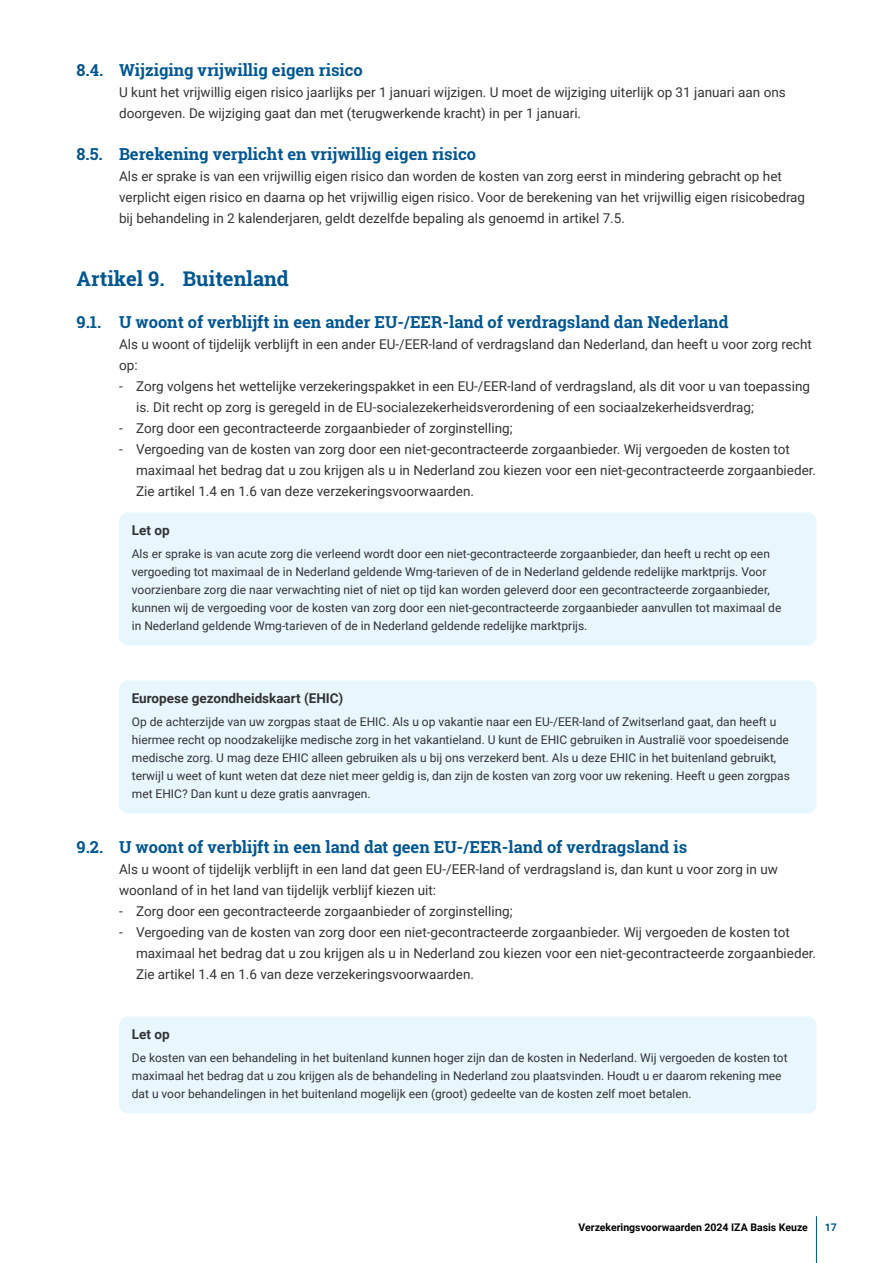
<style>
.page{position:relative;width:893px;height:1263px;background:#fff}
.page>*{position:absolute;margin:0;border:0;box-sizing:border-box;transform-origin:0 0}
.H2_kop_nummer{font:700 20.25px "Roboto Slab";color:#005690}
.H3_kop_nummer{font:700 16.5px "Roboto Slab";color:#005690}
.t1{font:13.5px/21px "Roboto";color:#333334}
._0_plat_inspring_10m{font:13.5px/21px "Roboto";color:#333}
.kader_boven{font:700 13.5px "Roboto";color:#333334}
.kader_onder{font:12px/18px "Roboto";color:#333334}
.t2{font:700 10.5px "Roboto";color:#000}
.t3{font:700 10.5px "Roboto";color:#005690}
</style>
<div class="page">
<hr style="left:816px;top:1216px;width:1px;height:47px;background:#005690">
<div style="left:119px;top:512px;width:697px;height:32px;background:#e8f6fe"></div>
<div style="left:119px;top:544px;width:697px;height:101px;background:#e8f6fe"></div>
<div style="left:119px;top:680px;width:697px;height:32px;background:#e8f6fe"></div>
<div style="left:119px;top:712px;width:697px;height:101px;background:#e8f6fe"></div>
<div style="left:119px;top:1016px;width:697px;height:32px;background:#e8f6fe"></div>
<div style="left:119px;top:1048px;width:697px;height:65px;background:#e8f6fe"></div>
<h3 class="H3_kop_nummer" style="left:77px;top:59px;width:288px">8.4. Wijziging vrijwillig eigen risico</h3>
<p class="_0_plat_inspring_10m" style="left:119px;top:81px;width:668px">U kunt het vrijwillig eigen risico jaarlijks per 1 januari wijzigen. U moet de wijziging uiterlijk op 31 januari aan ons doorgeven. De wijziging gaat dan met (terugwerkende kracht) in per 1 januari.</p>
<h3 class="H3_kop_nummer" style="left:77px;top:143px;width:401px">8.5. Berekening verplicht en vrijwillig eigen risico</h3>
<p class="_0_plat_inspring_10m" style="left:119px;top:165px;width:688px">Als er sprake is van een vrijwillig eigen risico dan worden de kosten van zorg eerst in mindering gebracht op het verplicht eigen risico en daarna op het vrijwillig eigen risico. Voor de berekening van het vrijwillig eigen risicobedrag bij behandeling in 2 kalenderjaren, geldt dezelfde bepaling als genoemd in artikel 7.5.</p>
<h2 class="H2_kop_nummer" style="left:77px;top:265px;width:214px">Artikel 9. Buitenland</h2>
<h3 class="H3_kop_nummer" style="left:77px;top:311px;width:653px">9.1. U woont of verblijft in een ander EU-/EER-land of verdragsland dan Nederland</h3>
<p class="_0_plat_inspring_10m" style="left:119px;top:333px;width:694px">Als u woont of tijdelijk verblijft in een ander EU-/EER-land of verdragsland dan Nederland, dan heeft u voor zorg recht op:</p>
<p class="t1" style="left:136px;top:375px;width:675px;text-indent:-17px">- Zorg volgens het wettelijke verzekeringspakket in een EU-/EER-land of verdragsland, als dit voor u van toepassing is. Dit recht op zorg is geregeld in de EU-socialezekerheidsverordening of een sociaalzekerheidsverdrag;</p>
<p class="t1" style="left:119px;top:417px;width:395px">- Zorg door een gecontracteerde zorgaanbieder of zorginstelling;</p>
<p class="t1" style="left:136px;top:438px;width:681px;text-indent:-17px">- Vergoeding van de kosten van zorg door een niet-gecontracteerde zorgaanbieder. Wij vergoeden de kosten tot maximaal het bedrag dat u zou krijgen als u in Nederland zou kiezen voor een niet-gecontracteerde zorgaanbieder.<br>Zie artikel 1.4 en 1.6 van deze verzekeringsvoorwaarden.</p>
<p class="kader_boven" style="left:132px;top:521px;width:39px">Let op</p>
<p class="kader_onder" style="left:132px;top:544px;width:651px">Als er sprake is van acute zorg die verleend wordt door een niet-gecontracteerde zorgaanbieder, dan heeft u recht op een vergoeding tot maximaal de in Nederland geldende Wmg-tarieven of de in Nederland geldende redelijke marktprijs. Voor voorzienbare zorg die naar verwachting niet of niet op tijd kan worden geleverd door een gecontracteerde zorgaanbieder, kunnen wij de vergoeding voor de kosten van zorg door een niet-gecontracteerde zorgaanbieder aanvullen tot maximaal de in Nederland geldende Wmg-tarieven of de in Nederland geldende redelijke marktprijs.</p>
<p class="kader_boven" style="left:132px;top:689px;width:213px">Europese gezondheidskaart (EHIC)</p>
<p class="kader_onder" style="left:132px;top:712px;width:660px">Op de achterzijde van uw zorgpas staat de EHIC. Als u op vakantie naar een EU-/EER-land of Zwitserland gaat, dan heeft u hiermee recht op noodzakelijke medische zorg in het vakantieland. U kunt de EHIC gebruiken in Australië voor spoedeisende medische zorg. U mag deze EHIC alleen gebruiken als u bij ons verzekerd bent. Als u deze EHIC in het buitenland gebruikt, terwijl u weet of kunt weten dat deze niet meer geldig is, dan zijn de kosten van zorg voor uw rekening. Heeft u geen zorgpas met EHIC? Dan kunt u deze gratis aanvragen.</p>
<h3 class="H3_kop_nummer" style="left:77px;top:836px;width:612px">9.2. U woont of verblijft in een land dat geen EU-/EER-land of verdragsland is</h3>
<p class="_0_plat_inspring_10m" style="left:119px;top:858px;width:660px">Als u woont of tijdelijk verblijft in een land dat geen EU-/EER-land of verdragsland is, dan kunt u voor zorg in uw woonland of in het land van tijdelijk verblijf kiezen uit:</p>
<p class="t1" style="left:119px;top:900px;width:395px">- Zorg door een gecontracteerde zorgaanbieder of zorginstelling;</p>
<p class="t1" style="left:136px;top:921px;width:681px;text-indent:-17px">- Vergoeding van de kosten van zorg door een niet-gecontracteerde zorgaanbieder. Wij vergoeden de kosten tot maximaal het bedrag dat u zou krijgen als u in Nederland zou kiezen voor een niet-gecontracteerde zorgaanbieder.<br>Zie artikel 1.4 en 1.6 van deze verzekeringsvoorwaarden.</p>
<p class="kader_boven" style="left:132px;top:1025px;width:39px">Let op</p>
<p class="kader_onder" style="left:132px;top:1048px;width:657px">De kosten van een behandeling in het buitenland kunnen hoger zijn dan de kosten in Nederland. Wij vergoeden de kosten tot maximaal het bedrag dat u zou krijgen als de behandeling in Nederland zou plaatsvinden. Houdt u er daarom rekening mee dat u voor behandelingen in het buitenland mogelijk een (groot) gedeelte van de kosten zelf moet betalen.</p>
<p class="t2" style="left:578px;top:1220px;width:231px">Verzekeringsvoorwaarden 2024 IZA Basis Keuze</p>
<p class="t3" style="left:825px;top:1220px;width:14px">17</p>
</div>
